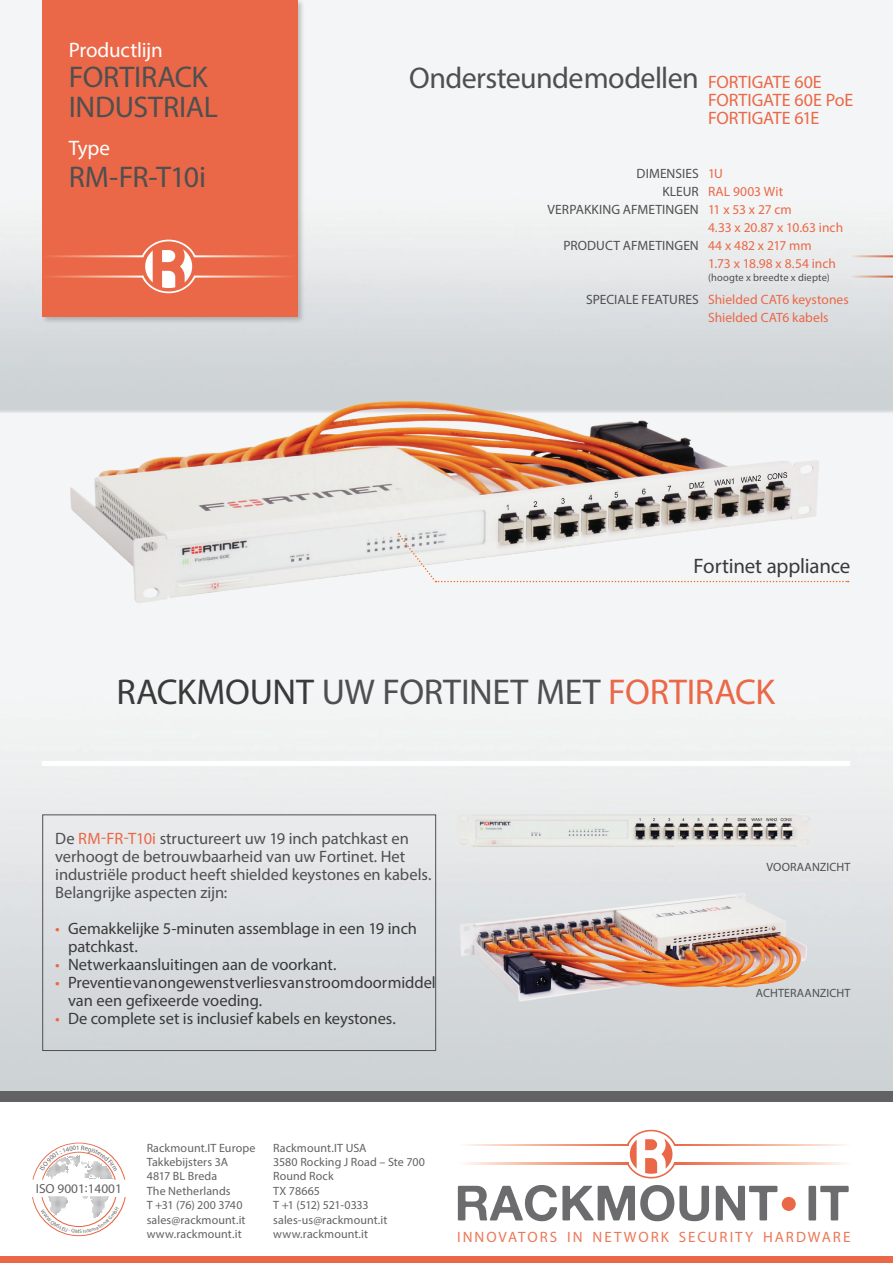
<style>
.page{position:relative;width:893px;height:1263px;background:#fff}
.page>*{position:absolute;margin:0;border:0;box-sizing:border-box;transform-origin:0 0}
.t1{font:36px "Myriad Pro";letter-spacing:-.01em;color:#4e4f50}
.t2{font:30px/30px "Myriad Pro";letter-spacing:-.02em;color:#4e4f50}
.t3{font:21px "Myriad Pro";letter-spacing:-.01em;color:#393a39}
.t4{font:21px "Myriad Pro";letter-spacing:-.01em;color:#fff}
.t5{font:18px/18px "Myriad Pro";color:#ea6847}
.t6{font:16.5px/18px "Myriad Pro";letter-spacing:-.005em;color:#393a39}
.t7{font:16.5px/18px "Myriad Pro";color:#4e4f50}
.t8{font:15px "Myriad Pro";letter-spacing:.13em;color:#ec7756}
.t9{font:13.5px/18px "Myriad Pro";color:#ea6847}
.t10{font:13.5px/18px "Myriad Pro";letter-spacing:.005em;color:#4e4f50;text-align:right}
.t11{font:13.2px "Courier";color:#616164}
.t12{font:12px/14.4px "Myriad Pro";letter-spacing:.01em;color:#626265}
.t13{font:12px "Myriad Pro";letter-spacing:.01em;color:#4e4f50}
.t14{font:10.5px "Myriad Pro";letter-spacing:.015em;color:#4e4f50}
.s1{color:#393a39}
.s2{color:#ea6847}
</style>
<div class="page">
<img style="left:0;top:0;width:893px;height:1090px">
<div style="left:0;top:1090px;width:893px;height:11px;background:#626265"></div>
<hr style="left:43px;top:761px;width:807px;height:4px;background:#fff">
<div style="left:0;top:1256px;width:893px;height:7px;background:#ea6847"></div>
<div style="left:41px;top:0;width:264px;height:324px;background:#231f20;opacity:.25"></div>
<div style="left:43px;top:0;width:255px;height:316px;background:#ea6847"></div>
<svg style="left:850px;top:255px;width:43px;height:2px"></svg>
<svg style="left:850px;top:276px;width:43px;height:2px"></svg>
<svg style="left:50px;top:240px;width:239px;height:53px"></svg>
<div style="left:43px;top:815px;width:393px;height:236px;border:1px solid #4e4f50"></div>
<svg style="left:627px;top:1130px;width:49px;height:48px"></svg>
<svg style="left:458px;top:1185px;width:251px;height:36px"></svg>
<svg style="left:716px;top:1186px;width:61px;height:34px"></svg>
<svg style="left:808px;top:1186px;width:41px;height:34px"></svg>
<svg style="left:464px;top:1144px;width:164px;height:2px"></svg>
<svg style="left:464px;top:1162px;width:164px;height:2px"></svg>
<svg style="left:674px;top:1144px;width:171px;height:2px"></svg>
<svg style="left:674px;top:1162px;width:171px;height:2px"></svg>
<div style="left:782px;top:1197px;width:14px;height:14px;background:#ea6847;border-radius:50%"></div>
<img style="left:71px;top:393px;width:749px;height:217px">
<svg style="left:398px;top:533px;width:451px;height:49px"></svg>
<img style="left:457px;top:814px;width:353px;height:32px">
<img style="left:456px;top:889px;width:354px;height:116px">
<svg style="left:32px;top:1196px;width:94px;height:40px"></svg>
<svg style="left:32px;top:1142px;width:93px;height:38px"></svg>
<h3 class="t4" style="left:69px;top:37px;width:96px">Productlijn</h3>
<h2 class="t2" style="left:69px;top:62px;width:151px">FORTIRACK<br>INDUSTRIAL</h2>
<h3 class="t4" style="left:69px;top:135px;width:43px">Type</h3>
<h2 class="t2" style="left:69px;top:161px;width:139px">RM-FR-T10i</h2>
<h2 class="t2" style="left:409px;top:62px;width:291px">Ondersteunde modellen</h2>
<h3 class="t5" style="left:708px;top:72px;width:147px">FORTIGATE 60E<br>FORTIGATE 60E PoE<br>FORTIGATE 61E</h3>
<p class="t10" style="left:548px;top:164px;width:153px">DIMENSIES<br>KLEUR<br>VERPAKKING AFMETINGEN</p>
<p class="t10" style="left:563px;top:236px;width:137px">PRODUCT AFMETINGEN</p>
<p class="t10" style="left:586px;top:290px;width:114px">SPECIALE FEATURES</p>
<p class="t9" style="left:708px;top:164px;width:137px">1U<br>RAL 9003 Wit<br>11 x 53 x 27 cm<br>4.33 x 20.87 x 10.63 inch<br>44 x 482 x 217 mm<br>1.73 x 18.98 x 8.54 inch</p>
<p class="t14" style="left:708px;top:271px;width:123px">(hoogte x breedte x diepte)</p>
<p class="t9" style="left:708px;top:290px;width:142px">Shielded CAT6 keystones<br>Shielded CAT6 kabels</p>
<h3 class="t3" style="left:693px;top:553px;width:158px">Fortinet appliance</h3>
<h1 class="t1" style="left:116px;top:669px;width:660px"><span class="s1">RACKMOUNT</span> UW FORTINET MET <span class="s2">FORTIRACK</span></h1>
<h3 class="t7" style="left:55px;top:829px;width:378px">De <span class="s2">RM-FR-T10i</span> structureert uw 19 inch patchkast en verhoogt de betrouwbaarheid van uw Fortinet. Het industriële product heeft shielded keystones en kabels.<br>Belangrijke aspecten zijn:</h3>
<h3 class="t6" style="left:68px;top:919px;width:351px;text-indent:-13px"><span class="s2">•</span> Gemakkelijke 5-minuten assemblage in een 19 inch patchkast.</h3>
<h3 class="t6" style="left:55px;top:955px;width:283px"><span class="s2">•</span> Netwerkaansluitingen aan de voorkant.</h3>
<h3 class="t6" style="left:68px;top:973px;width:369px;text-indent:-13px"><span class="s2">•</span> Preventie van ongewenst verlies van stroom door middel van een gefixeerde voeding.</h3>
<h3 class="t6" style="left:55px;top:1009px;width:342px"><span class="s2">•</span> De complete set is inclusief kabels en keystones.</h3>
<p class="t13" style="left:767px;top:859px;width:85px">VOORAANZICHT</p>
<p class="t13" style="left:756px;top:985px;width:96px">ACHTERAANZICHT</p>
<p class="t11" style="left:36px;top:1180px;width:87px">ISO 9001:14001</p>
<p class="t12" style="left:147px;top:1140px;width:110px">Rackmount.IT Europe<br>Takkebijsters 3A<br>4817 BL Breda<br>The Netherlands<br>T +31 (76) 200 3740 sales@rackmount.it www.rackmount.it</p>
<p class="t12" style="left:273px;top:1140px;width:153px">Rackmount.IT USA<br>3580 Rocking J Road – Ste 700<br>Round Rock<br>TX 78665<br>T +1 (512) 521-0333 sales-us@rackmount.it www.rackmount.it</p>
<p class="t8" style="left:457px;top:1228px;width:395px">INNOVATORS IN NETWORK SECURITY HARDWARE</p>
</div>
